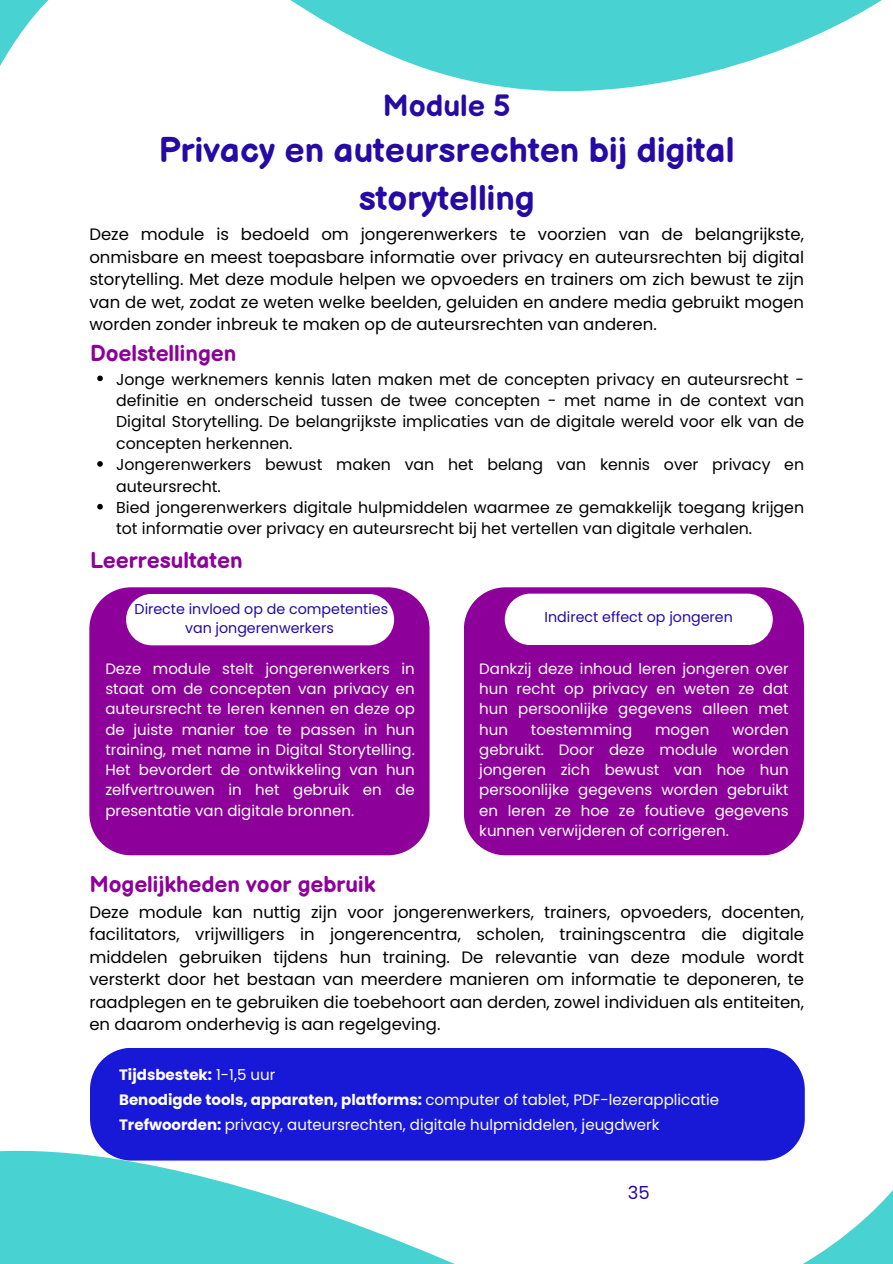
<style>
.page{position:relative;width:893px;height:1264px;background:#fff}
.page>*{position:absolute;margin:0;border:0;box-sizing:border-box;transform-origin:0 0}
.t1{font:700 34.95px/48.3px "Balsamiq Sans";color:#250aa4;text-align:center}
.t2{font:700 30px "Balsamiq Sans";color:#250aa4}
.t3{font:700 22.5px "Balsamiq Sans";color:#8d0099}
.t4{font:18px "Poppins";color:#250aa4}
.t5{font:16.5px/22.5px "Poppins";color:#000;text-align:justify}
.t6{font:15.75px/21.3px "Poppins";color:#000}
.t7{font:15px/20.2px "Poppins";color:#fff;text-align:justify}
.t8{font:700 15px "Poppins";color:#fff}
.t9{font:14.25px/19.2px "Poppins";color:#250aa4;text-align:center}
.s1{font-weight:400}
.s2{font-weight:700}
</style>
<div class="page">
<svg style="left:0;top:0;width:882px;height:92px"></svg>
<svg style="left:0;top:1150px;width:892px;height:113px"></svg>
<div style="left:90px;top:1048px;width:714px;height:112px;background:#1818d7"></div>
<div style="left:89px;top:587px;width:340px;height:268px;background:#8d0099"></div>
<div style="left:464px;top:587px;width:340px;height:268px;background:#8d0099"></div>
<div style="left:126px;top:594px;width:268px;height:51px;background:#fff;border-radius:26px"></div>
<svg style="left:97px;top:375px;width:6px;height:6px"></svg>
<svg style="left:97px;top:461px;width:6px;height:6px"></svg>
<svg style="left:97px;top:504px;width:6px;height:5px"></svg>
<div style="left:504px;top:593px;width:268px;height:52px;background:#fff;border-radius:26px"></div>
<p class="t2" style="left:383px;top:89px;width:129px">Module 5</p>
<p class="t1" style="left:159px;top:127px;width:577px">Privacy en auteursrechten bij digital storytelling</p>
<p class="t5" style="left:89px;top:223px;width:716px">Deze module is bedoeld om jongerenwerkers te voorzien van de belangrijkste, onmisbare en meest toepasbare informatie over privacy en auteursrechten bij digital storytelling. Met deze module helpen we opvoeders en trainers om zich bewust te zijn van de wet, zodat ze weten welke beelden, geluiden en andere media gebruikt mogen worden zonder inbreuk te maken op de auteursrechten van anderen.</p>
<p class="t3" style="left:90px;top:340px;width:148px">Doelstellingen</p>
<p class="t6" style="left:116px;top:368px;width:689px;text-align:justify">Jonge werknemers kennis laten maken met de concepten privacy en auteursrecht - definitie en onderscheid tussen de twee concepten - met name in de context van Digital Storytelling. De belangrijkste implicaties van de digitale wereld voor elk van de concepten herkennen.</p>
<p class="t6" style="left:116px;top:454px;width:689px">Jongerenwerkers bewust maken van het belang van kennis over privacy en auteursrecht.</p>
<p class="t6" style="left:116px;top:496px;width:689px">Bied jongerenwerkers digitale hulpmiddelen waarmee ze gemakkelijk toegang krijgen tot informatie over privacy en auteursrecht bij het vertellen van digitale verhalen.</p>
<p class="t3" style="left:90px;top:548px;width:154px">Leerresultaten</p>
<p class="t9" style="left:135px;top:599px;width:255px">Directe invloed op de competenties van jongerenwerkers</p>
<p class="t9" style="left:544px;top:607px;width:190px">Indirect effect op jongeren</p>
<p class="t7" style="left:105px;top:658px;width:311px">Deze module stelt jongerenwerkers in staat om de concepten van privacy en auteursrecht te leren kennen en deze op de juiste manier toe te passen in hun training, met name in Digital Storytelling.<br>Het bevordert de ontwikkeling van hun zelfvertrouwen in het gebruik en de presentatie van digitale bronnen.</p>
<p class="t7" style="left:479px;top:658px;width:311px">Dankzij deze inhoud leren jongeren over hun recht op privacy en weten ze dat hun persoonlijke gegevens alleen met hun</p>
<p class="t7" style="left:531px;top:719px;width:103px">toestemming</p>
<p class="t7" style="left:655px;top:719px;width:56px">mogen</p>
<p class="t7" style="left:479px;top:719px;width:311px;text-indent:253px">worden gebruikt. Door deze module worden jongeren zich bewust van hoe hun persoonlijke gegevens worden gebruikt en leren ze hoe ze foutieve gegevens kunnen verwijderen of corrigeren.</p>
<p class="t3" style="left:89px;top:871px;width:288px">Mogelijkheden voor gebruik</p>
<p class="t5" style="left:89px;top:900px;width:716px">Deze module kan nuttig zijn voor jongerenwerkers, trainers, opvoeders, docenten, facilitators, vrijwilligers in jongerencentra, scholen, trainingscentra die digitale middelen gebruiken tijdens hun training. De relevantie van deze module wordt versterkt door het bestaan van meerdere manieren om informatie te deponeren, te raadplegen en te gebruiken die toebehoort aan derden, zowel individuen als entiteiten, en daarom onderhevig is aan regelgeving.</p>
<p class="t8" style="left:119px;top:1064px;width:158px">Tijdsbestek: <span class="s1">1-1,5 uur</span></p>
<p class="t7" style="left:119px;top:1089px;width:601px"><span class="s2">Benodigde tools, apparaten, platforms:</span> computer of tablet, PDF-lezerapplicatie</p>
<p class="t7" style="left:119px;top:1114px;width:542px"><span class="s2">Trefwoorden:</span> privacy, auteursrechten, digitale hulpmiddelen, jeugdwerk</p>
<p class="t4" style="left:627px;top:1179px;width:23px">35</p>
</div>
